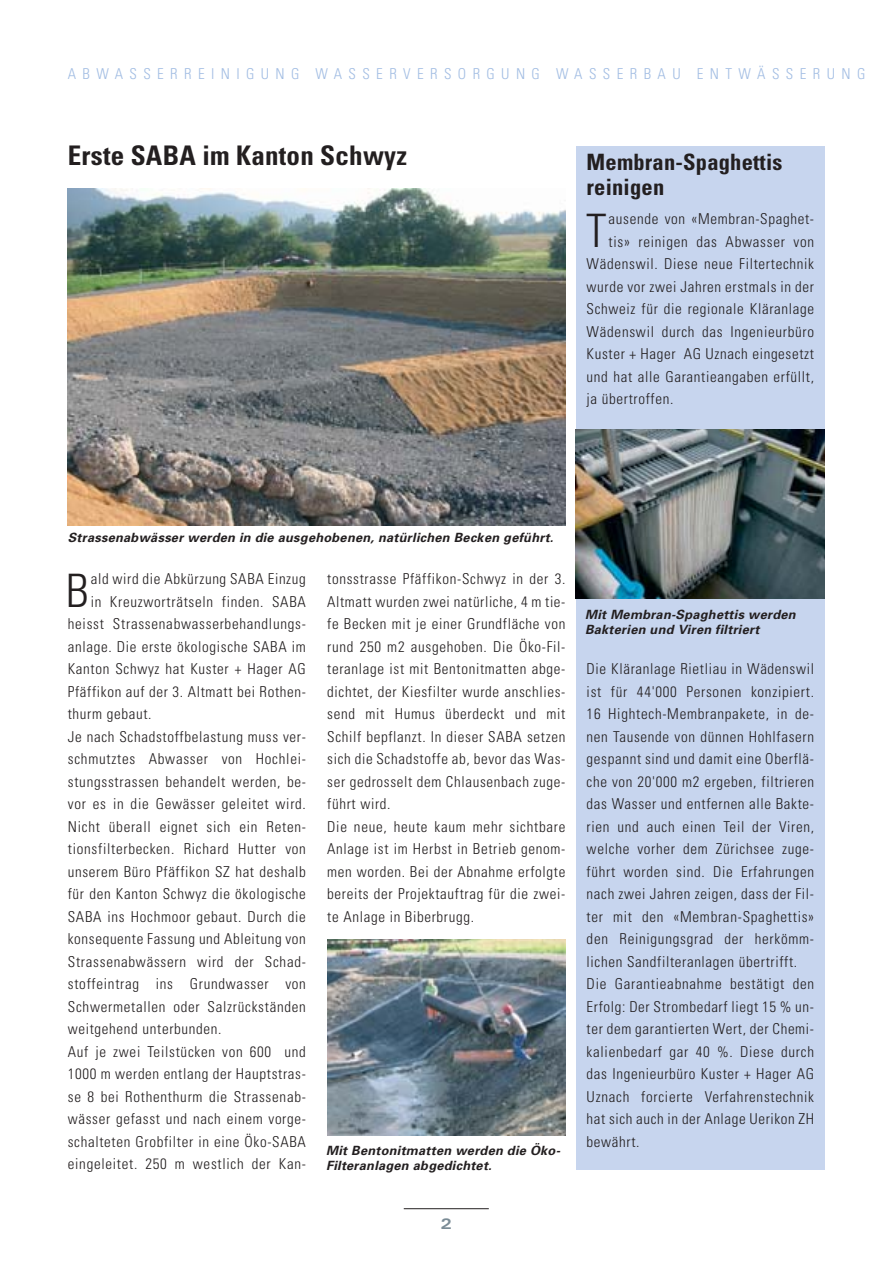
<style>
.page{position:relative;width:893px;height:1263px;background:#fff}
.page>*{position:absolute;margin:0;border:0;box-sizing:border-box;transform-origin:0 0}
.t1{font:300 condensed 46.05px "Univers";color:#231f20}
.t2{font:700 condensed 27px "Univers";letter-spacing:.01em;color:#231f20}
.t3{font:700 condensed 22.5px/25.5px "Univers";letter-spacing:.01em;color:#231f20}
.t4{font:300 condensed 15px/22.5px "Univers";letter-spacing:.045em;color:#231f20}
.t5{font:300 condensed 15px "Univers";letter-spacing:.425em;color:#a2bde3}
.t6{font:700 expanded 15px "Univers";color:#7b8c96}
.t7{font:italic 700 12.75px/15px "Univers";color:#231f20}
</style>
<div class="page">
<div style="left:576px;top:146px;width:249px;height:1023px;background:#c7d5ee"></div>
<hr style="left:404px;top:1208px;width:85px;height:1px;background:#231f20">
<img style="left:576px;top:429px;width:249px;height:169px">
<img style="left:327px;top:939px;width:238px;height:196px">
<img style="left:68px;top:188px;width:497px;height:337px">
<p class="t5" style="left:68px;top:68px;width:799px">ABWASSERREINIGUNG WASSERVERSORGUNG WASSERBAU ENTWÄSSERUNG</p>
<h2 class="t2" style="left:68px;top:146px;width:341px">Erste SABA im Kanton Schwyz</h2>
<h3 class="t3" style="left:587px;top:151px;width:197px">Membran-Spaghettis reinigen</h3>
<h1 class="t1" style="left:586px;top:213px;width:22px">T</h1>
<p class="t4" style="left:609px;top:209px;width:207px">ausende von «Membran-Spaghet-</p>
<p class="t4" style="left:609px;top:232px;width:207px">tis» reinigen das Abwasser von</p>
<p class="t4" style="left:587px;top:254px;width:229px">Wädenswil. Diese neue Filtertechnik</p>
<p class="t4" style="left:587px;top:277px;width:229px">wurde vor zwei Jahren erstmals in der</p>
<p class="t4" style="left:587px;top:299px;width:229px">Schweiz für die regionale Kläranlage</p>
<p class="t4" style="left:587px;top:322px;width:229px">Wädenswil durch das Ingenieurbüro</p>
<p class="t4" style="left:587px;top:344px;width:229px">Kuster + Hager AG Uznach eingesetzt</p>
<p class="t4" style="left:587px;top:367px;width:229px">und hat alle Garantieangaben erfüllt,</p>
<p class="t4" style="left:587px;top:389px;width:88px">ja übertroffen.</p>
<p class="t7" style="left:68px;top:531px;width:490px">Strassenabwässer werden in die ausgehobenen, natürlichen Becken geführt.</p>
<h1 class="t1" style="left:66px;top:573px;width:25px">B</h1>
<p class="t4" style="left:91px;top:569px;width:217px">ald wird die Abkürzung SABA Einzug</p>
<p class="t4" style="left:327px;top:569px;width:240px">tonsstrasse Pfäffikon-Schwyz in der 3.<br>Altmatt wurden zwei natürliche, 4 m tie&shy;fe Becken mit je einer Grundfläche von rund 250 m2 ausgehoben. Die Öko-Fil&shy;teranlage ist mit Bentonitmatten abge&shy;dichtet, der Kiesfilter wurde anschlies&shy;send mit Humus überdeckt und mit Schilf bepflanzt. In dieser SABA setzen sich die Schadstoffe ab, bevor das Was&shy;ser gedrosselt dem Chlausenbach zuge&shy;führt wird.<br>Die neue, heute kaum mehr sichtbare Anlage ist im Herbst in Betrieb genom&shy;men worden. Bei der Abnahme erfolgte bereits der Projektauftrag für die zwei&shy;te Anlage in Biberbrugg.</p>
<p class="t4" style="left:91px;top:592px;width:217px">in Kreuzworträtseln finden. SABA</p>
<p class="t4" style="left:68px;top:614px;width:240px">heisst Strassenabwasserbehandlungs-</p>
<p class="t4" style="left:68px;top:637px;width:240px">anlage. Die erste ökologische SABA im</p>
<p class="t4" style="left:68px;top:659px;width:240px">Kanton Schwyz hat Kuster + Hager AG</p>
<p class="t4" style="left:68px;top:682px;width:240px">Pfäffikon auf der 3. Altmatt bei Rothen-</p>
<p class="t4" style="left:68px;top:704px;width:85px">thurm gebaut.</p>
<p class="t4" style="left:68px;top:727px;width:240px">Je nach Schadstoffbelastung muss ver-</p>
<p class="t4" style="left:68px;top:749px;width:240px">schmutztes Abwasser von Hochlei-</p>
<p class="t4" style="left:68px;top:772px;width:240px">stungsstrassen behandelt werden, be-</p>
<p class="t4" style="left:68px;top:794px;width:240px">vor es in die Gewässer geleitet wird.</p>
<p class="t4" style="left:68px;top:817px;width:240px">Nicht überall eignet sich ein Reten-</p>
<p class="t4" style="left:68px;top:839px;width:240px">tionsfilterbecken. Richard Hutter von</p>
<p class="t4" style="left:68px;top:862px;width:240px">unserem Büro Pfäffikon SZ hat deshalb</p>
<p class="t4" style="left:68px;top:884px;width:240px">für den Kanton Schwyz die ökologische</p>
<p class="t4" style="left:68px;top:907px;width:240px">SABA ins Hochmoor gebaut. Durch die</p>
<p class="t4" style="left:68px;top:929px;width:240px">konsequente Fassung und Ableitung von</p>
<p class="t4" style="left:68px;top:952px;width:240px">Strassenabwässern wird der Schad-</p>
<p class="t4" style="left:68px;top:974px;width:240px">stoffeintrag ins Grundwasser von</p>
<p class="t4" style="left:68px;top:997px;width:240px">Schwermetallen oder Salzrückständen</p>
<p class="t4" style="left:68px;top:1019px;width:155px">weitgehend unterbunden.</p>
<p class="t4" style="left:68px;top:1042px;width:240px">Auf je zwei Teilstücken von 600 und</p>
<p class="t4" style="left:68px;top:1064px;width:240px">1000 m werden entlang der Hauptstras-</p>
<p class="t4" style="left:68px;top:1087px;width:240px">se 8 bei Rothenthurm die Strassenab-</p>
<p class="t4" style="left:68px;top:1109px;width:240px">wässer gefasst und nach einem vorge-</p>
<p class="t4" style="left:68px;top:1132px;width:240px">schalteten Grobfilter in eine Öko-SABA</p>
<p class="t4" style="left:68px;top:1154px;width:240px">eingeleitet. 250 m westlich der Kan-</p>
<p class="t7" style="left:326px;top:1144px;width:238px">Mit Bentonitmatten werden die Öko-<br>Filteranlagen abgedichtet.</p>
<p class="t6" style="left:441px;top:1218px;width:13px">2</p>
<p class="t7" style="left:585px;top:608px;width:214px">Mit Membran-Spaghettis werden<br>Bakterien und Viren filtriert</p>
<p class="t4" style="left:587px;top:659px;width:229px">Die Kläranlage Rietliau in Wädenswil ist für 44'000 Personen konzipiert.<br>16 Hightech-Membranpakete, in de&shy;nen Tausende von dünnen Hohlfasern gespannt sind und damit eine Oberflä&shy;che von 20'000 m2 ergeben, filtrieren das Wasser und entfernen alle Bakte&shy;rien und auch einen Teil der Viren, welche vorher dem Zürichsee zuge&shy;führt worden sind. Die Erfahrungen nach zwei Jahren zeigen, dass der Fil&shy;ter mit den «Membran-Spaghettis» den Reinigungsgrad der herkömm&shy;lichen Sandfilteranlagen übertrifft.<br>Die Garantieabnahme bestätigt den Erfolg: Der Strombedarf liegt 15 % un&shy;ter dem garantierten Wert, der Chemi&shy;kalienbedarf gar 40 %. Diese durch das Ingenieurbüro Kuster + Hager AG Uznach forcierte Verfahrenstechnik hat sich auch in der Anlage Uerikon ZH bewährt.</p>
</div>
